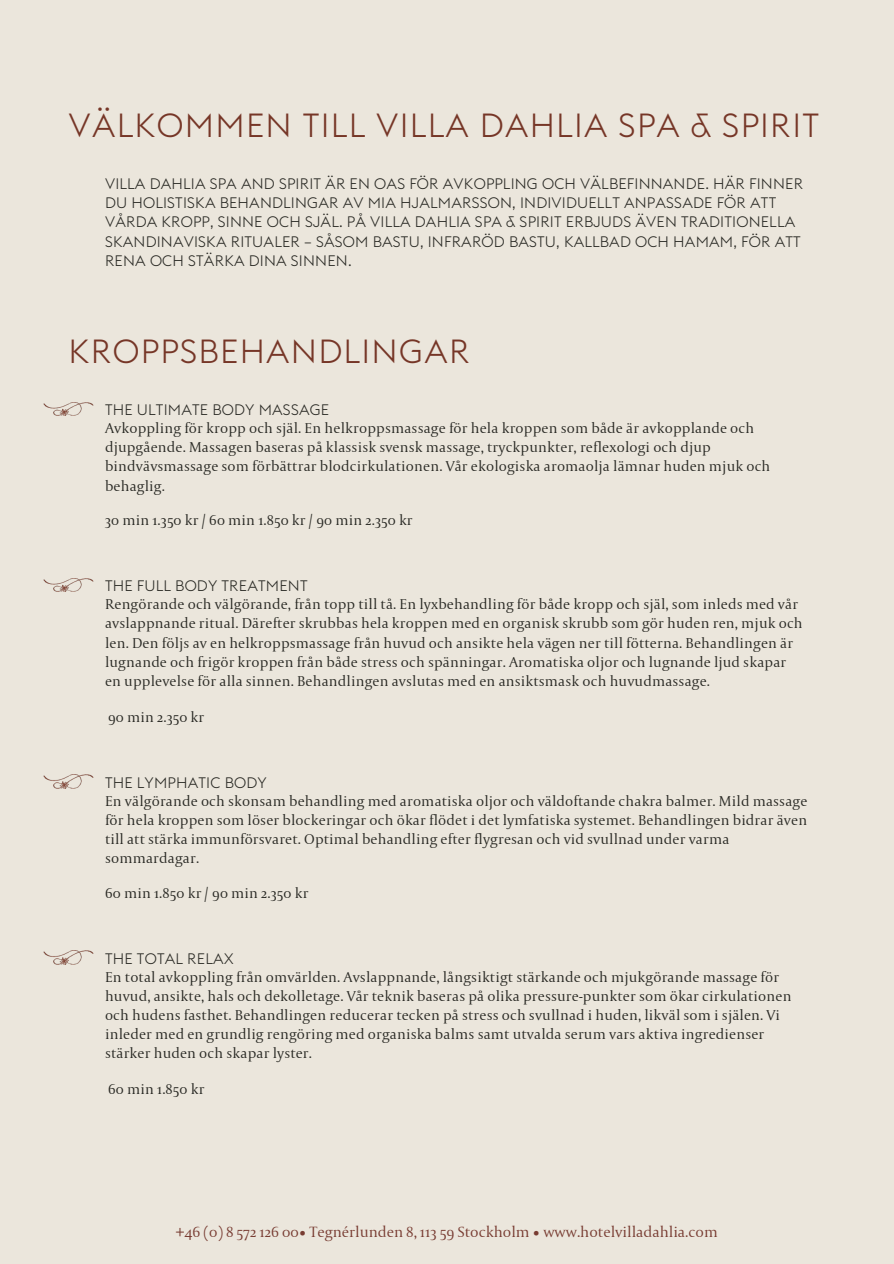
<style>
.page{position:relative;width:894px;height:1264px;background:#fff}
.page>*{position:absolute;margin:0;border:0;box-sizing:border-box;transform-origin:0 0}
.t1{font:300 33px "Euclid Flex";letter-spacing:.04em;color:#763627}
.t2{font:300 15.6px "Capitolium 2";color:#783c32}
.t3{font:300 15px/19.2px "Capitolium 2";letter-spacing:.01em;color:#282823}
.t4{font:300 15px/19.2px "Euclid Flex";letter-spacing:.01em;color:#282823}
</style>
<div class="page">
<div style="left:0;top:0;width:893px;height:1263px;background:#ebe6dc"></div>
<img style="left:44px;top:950px;width:49px;height:14px">
<img style="left:44px;top:774px;width:49px;height:14px">
<img style="left:44px;top:578px;width:49px;height:13px">
<img style="left:44px;top:402px;width:49px;height:13px">
<p class="t1" style="left:69px;top:103px;width:751px">VÄLKOMMEN TILL VILLA DAHLIA SPA &amp; SPIRIT</p>
<p class="t4" style="left:105px;top:174px;width:699px">VILLA DAHLIA SPA AND SPIRIT ÄR EN OAS FÖR AVKOPPLING OCH VÄLBEFINNANDE. HÄR FINNER DU HOLISTISKA BEHANDLINGAR AV MIA HJALMARSSON, INDIVIDUELLT ANPASSADE FÖR ATT VÅRDA KROPP, SINNE OCH SJÄL. PÅ VILLA DAHLIA SPA &amp; SPIRIT ERBJUDS ÄVEN TRADITIONELLA SKANDINAVISKA RITUALER – SÅSOM BASTU, INFRARÖD BASTU, KALLBAD OCH HAMAM, FÖR ATT RENA OCH STÄRKA DINA SINNEN.</p>
<p class="t1" style="left:69px;top:329px;width:402px">KROPPSBEHANDLINGAR</p>
<p class="t4" style="left:105px;top:400px;width:226px">THE ULTIMATE BODY MASSAGE</p>
<p class="t3" style="left:105px;top:420px;width:666px">Avkoppling för kropp och själ. En helkroppsmassage för hela kroppen som både är avkopplande och djupgående. Massagen baseras på klassisk svensk massage, tryckpunkter, reflexologi och djup bindvävsmassage som förbättrar blodcirkulationen. Vår ekologiska aromaolja lämnar huden mjuk och behaglig.</p>
<p class="t3" style="left:105px;top:512px;width:309px">30 min 1.350 kr / 60 min 1.850 kr / 90 min 2.350 kr</p>
<p class="t4" style="left:105px;top:576px;width:204px">THE FULL BODY TREATMENT</p>
<p class="t3" style="left:105px;top:596px;width:699px">Rengörande och välgörande, från topp till tå. En lyxbehandling för både kropp och själ, som inleds med vår avslappnande ritual. Därefter skrubbas hela kroppen med en organisk skrubb som gör huden ren, mjuk och len. Den följs av en helkroppsmassage från huvud och ansikte hela vägen ner till fötterna. Behandlingen är lugnande och frigör kroppen från både stress och spänningar. Aromatiska oljor och lugnande ljud skapar en upplevelse för alla sinnen. Behandlingen avslutas med en ansiktsmask och huvudmassage.</p>
<p class="t3" style="left:108px;top:708px;width:98px">90 min 2.350 kr</p>
<p class="t4" style="left:105px;top:772px;width:163px">THE LYMPHATIC BODY</p>
<p class="t3" style="left:105px;top:792px;width:703px">En välgörande och skonsam behandling med aromatiska oljor och väldoftande chakra balmer. Mild massage för hela kroppen som löser blockeringar och ökar flödet i det lymfatiska systemet. Behandlingen bidrar även till att stärka immunförsvaret. Optimal behandling efter flygresan och vid svullnad under varma sommardagar.</p>
<p class="t3" style="left:105px;top:884px;width:205px">60 min 1.850 kr / 90 min 2.350 kr</p>
<p class="t4" style="left:105px;top:948px;width:130px">THE TOTAL RELAX</p>
<p class="t3" style="left:105px;top:968px;width:687px">En total avkoppling från omvärlden. Avslappnande, långsiktigt stärkande och mjukgörande massage för huvud, ansikte, hals och dekolletage. Vår teknik baseras på olika pressure-punkter som ökar cirkulationen och hudens fasthet. Behandlingen reducerar tecken på stress och svullnad i huden, likväl som i själen. Vi inleder med en grundlig rengöring med organiska balms samt utvalda serum vars aktiva ingredienser stärker huden och skapar lyster.</p>
<p class="t3" style="left:108px;top:1080px;width:98px">60 min 1.850 kr</p>
<p class="t2" style="left:176px;top:1225px;width:543px">+46 (0) 8 572 126 00• Tegnérlunden 8, 113 59 Stockholm • www.hotelvilladahlia.com</p>
</div>
